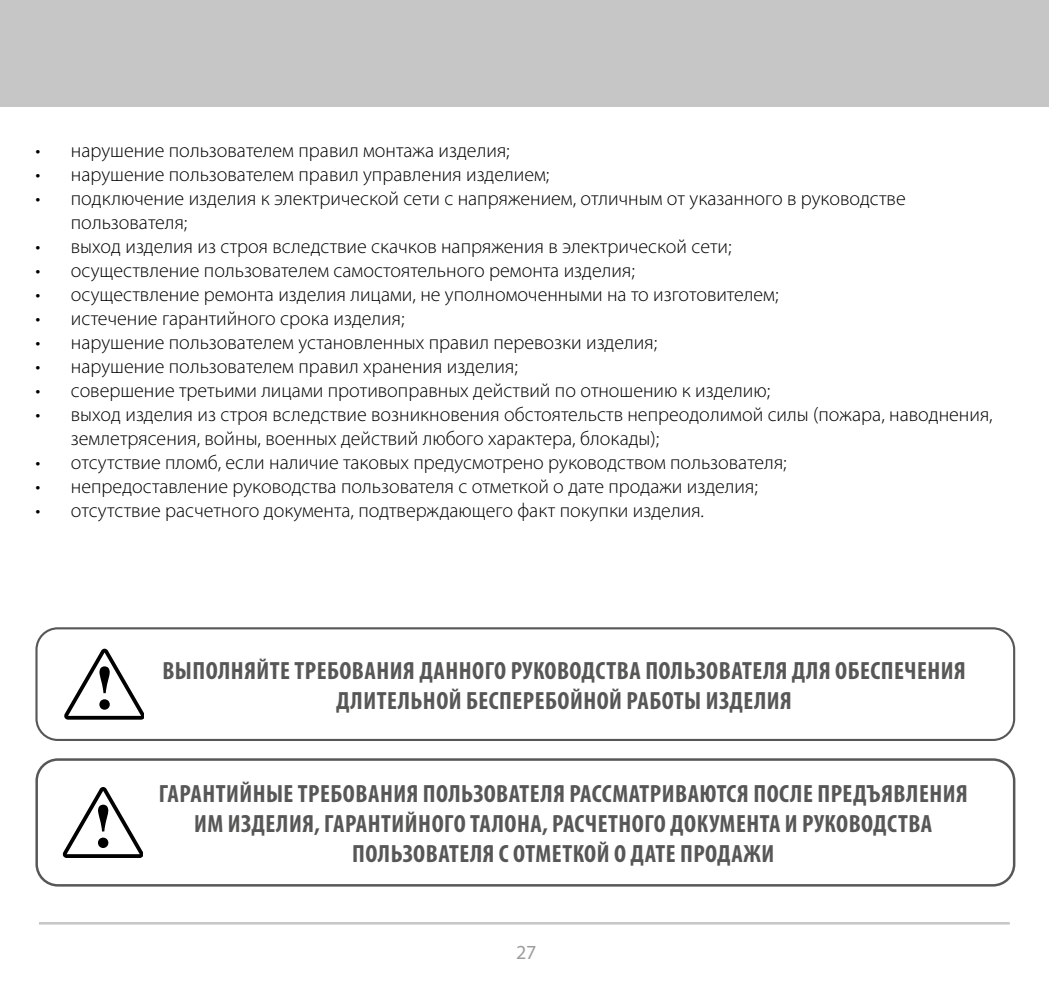
<style>
.page{position:relative;width:1049px;height:993px;background:#fff}
.page>*{position:absolute;margin:0;border:0;box-sizing:border-box;transform-origin:0 0}
.t1{font:700 condensed 25px/30px "Myriad Pro";letter-spacing:.02em;color:#575756;text-align:center}
.t2{font:300 20px/24px "Myriad Pro";color:#000}
.t3{font:20px "Myriad Pro";color:#9d9d9c}
</style>
<div class="page">
<div style="left:0;top:0;width:1049px;height:106px;background:#c6c6c6"></div>
<hr style="left:39px;top:921px;width:971px;height:3px;background:#c6c6c6">
<div style="left:35px;top:627px;width:980px;height:113px;border:2px solid #575756;border-radius:21px"></div>
<svg style="left:64px;top:648px;width:80px;height:71px"></svg>
<div style="left:35px;top:758px;width:980px;height:128px;border:2px solid #575756;border-radius:21px"></div>
<svg style="left:63px;top:787px;width:79px;height:70px"></svg>
<p class="t2" style="left:35px;top:138px;width:476px">• нарушение пользователем правил монтажа изделия;</p>
<p class="t2" style="left:35px;top:162px;width:515px">• нарушение пользователем правил управления изделием;</p>
<p class="t2" style="left:71px;top:186px;width:836px;text-indent:-35px">• подключение изделия к электрической сети с напряжением, отличным от указанного в руководстве пользователя;</p>
<p class="t2" style="left:35px;top:234px;width:697px">• выход изделия из строя вследствие скачков напряжения в электрической сети;</p>
<p class="t2" style="left:35px;top:258px;width:601px">• осуществление пользователем самостоятельного ремонта изделия;</p>
<p class="t2" style="left:35px;top:282px;width:744px">• осуществление ремонта изделия лицами, не уполномоченными на то изготовителем;</p>
<p class="t2" style="left:35px;top:306px;width:371px">• истечение гарантийного срока изделия;</p>
<p class="t2" style="left:35px;top:330px;width:623px">• нарушение пользователем установленных правил перевозки изделия;</p>
<p class="t2" style="left:35px;top:354px;width:484px">• нарушение пользователем правил хранения изделия;</p>
<p class="t2" style="left:35px;top:378px;width:736px">• совершение третьими лицами противоправных действий по отношению к изделию;</p>
<p class="t2" style="left:71px;top:402px;width:923px;text-indent:-35px">• выход изделия из строя вследствие возникновения обстоятельств непреодолимой силы (пожара, наводнения, землетрясения, войны, военных действий любого характера, блокады);</p>
<p class="t2" style="left:35px;top:450px;width:753px">• отсутствие пломб, если наличие таковых предусмотрено руководством пользователя;</p>
<p class="t2" style="left:35px;top:474px;width:724px">• непредоставление руководства пользователя с отметкой о дате продажи изделия;</p>
<p class="t2" style="left:35px;top:498px;width:670px">• отсутствие расчетного документа, подтверждающего факт покупки изделия.</p>
<p class="t1" style="left:162px;top:654px;width:805px">ВЫПОЛНЯЙТЕ ТРЕБОВАНИЯ ДАННОГО РУКОВОДСТВА ПОЛЬЗОВАТЕЛЯ ДЛЯ ОБЕСПЕЧЕНИЯ<br>ДЛИТЕЛЬНОЙ БЕСПЕРЕБОЙНОЙ РАБОТЫ ИЗДЕЛИЯ</p>
<p class="t1" style="left:159px;top:777px;width:810px">ГАРАНТИЙНЫЕ ТРЕБОВАНИЯ ПОЛЬЗОВАТЕЛЯ РАССМАТРИВАЮТСЯ ПОСЛЕ ПРЕДЪЯВЛЕНИЯ<br>ИМ ИЗДЕЛИЯ, ГАРАНТИЙНОГО ТАЛОНА, РАСЧЕТНОГО ДОКУМЕНТА И РУКОВОДСТВА<br>ПОЛЬЗОВАТЕЛЯ С ОТМЕТКОЙ О ДАТЕ ПРОДАЖИ</p>
<p class="t3" style="left:516px;top:939px;width:22px">27</p>
</div>
